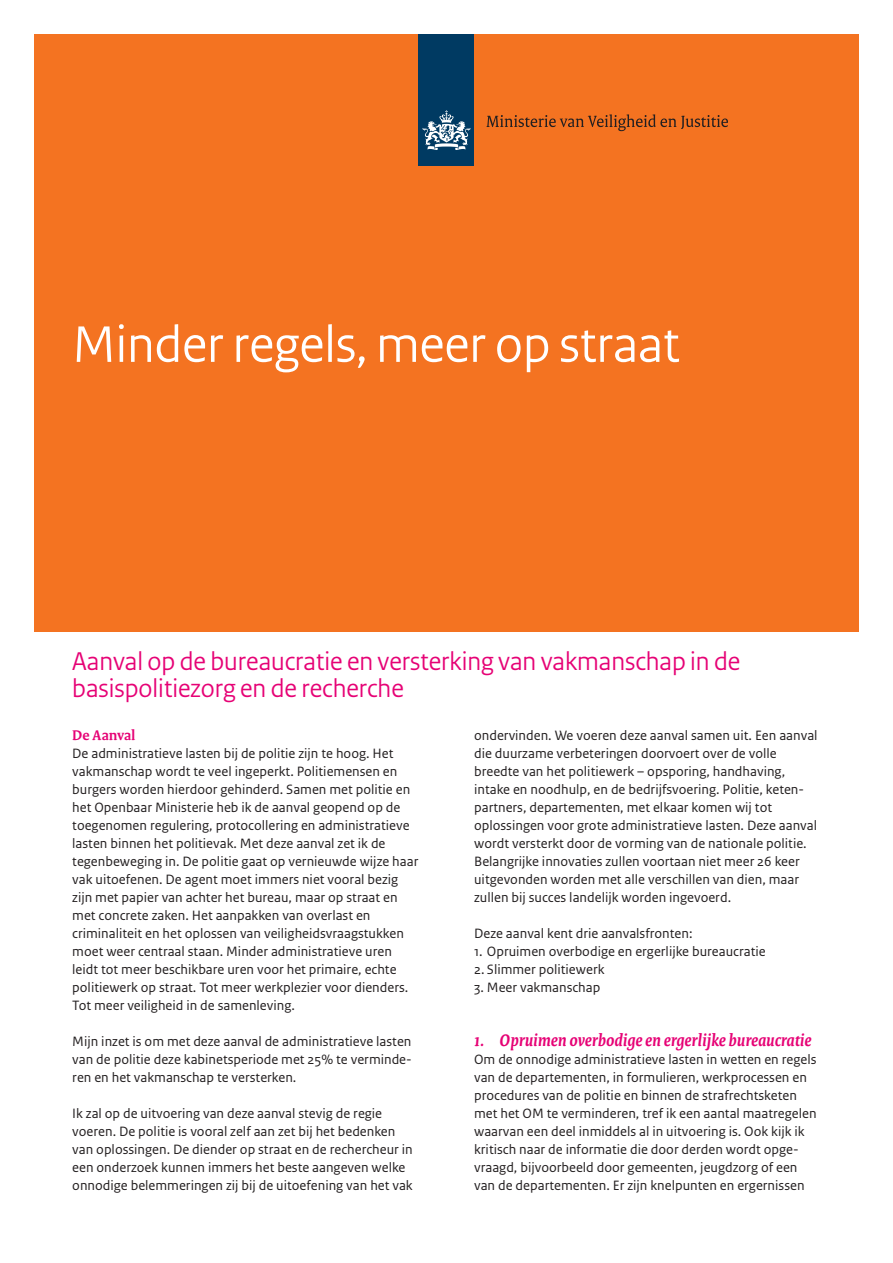
<style>
.page{position:relative;width:893px;height:1263px;background:#fff}
.page>*{position:absolute;margin:0;border:0;box-sizing:border-box;transform-origin:0 0}
.t1{font:54px "Rijksoverheid Sans";color:#fff}
.t2{font:27px/27px "Rijksoverheid Sans";color:#e60275}
.t3{font:italic 700 18px "Rijksoverheid Serif";color:#e60275}
.t4{font:700 15px "Rijksoverheid Serif";color:#e60275}
.t5{font:14.25px/18px "Rijksoverheid Sans Text";color:#231f20}
</style>
<div class="page">
<div style="left:34px;top:34px;width:825px;height:597px;background:#f47321"></div>
<div style="left:419px;top:34px;width:55px;height:132px;background:#003a62"></div>
<svg style="left:423px;top:110px;width:47px;height:40px"></svg>
<svg style="left:486px;top:114px;width:242px;height:17px"></svg>
<h1 class="t1" style="left:72px;top:313px;width:609px">Minder regels, meer op straat</h1>
<h2 class="t2" style="left:72px;top:648px;width:670px">Aanval op de bureaucratie en versterking van vakmanschap in de basispolitiezorg en de recherche</h2>
<p class="t4" style="left:72px;top:726px;width:65px">De Aanval</p>
<p class="t5" style="left:72px;top:744px;width:348px">De administratieve lasten bij de politie zijn te hoog. Het vakmanschap wordt te veel ingeperkt. Politiemensen en burgers worden hierdoor gehinderd. Samen met politie en het Openbaar Ministerie heb ik de aanval geopend op de toegenomen regulering, protocollering en administratieve lasten binnen het politievak. Met deze aanval zet ik de tegenbeweging in. De politie gaat op vernieuwde wijze haar vak uitoefenen. De agent moet immers niet vooral bezig zijn met papier van achter het bureau, maar op straat en met concrete zaken. Het aanpakken van overlast en criminaliteit en het oplossen van veiligheidsvraagstukken moet weer centraal staan. Minder administratieve uren leidt tot meer beschikbare uren voor het primaire, echte politiewerk op straat. Tot meer werkplezier voor dienders.<br>Tot meer veiligheid in de samenleving.</p>
<p class="t5" style="left:72px;top:1032px;width:341px;text-align:justify">Mijn inzet is om met deze aanval de administratieve lasten van de politie deze kabinetsperiode met 25% te verminde&shy;ren en het vakmanschap te versterken.</p>
<p class="t5" style="left:72px;top:1104px;width:342px">Ik zal op de uitvoering van deze aanval stevig de regie voeren. De politie is vooral zelf aan zet bij het bedenken van oplossingen. De diender op straat en de rechercheur in een onderzoek kunnen immers het beste aangeven welke onnodige belemmeringen zij bij de uitoefening van het vak</p>
<p class="t5" style="left:474px;top:726px;width:345px">ondervinden. We voeren deze aanval samen uit. Een aanval die duurzame verbeteringen doorvoert over de volle breedte van het politiewerk – opsporing, handhaving, intake en noodhulp, en de bedrijfsvoering. Politie, keten&shy;partners, departementen, met elkaar komen wij tot oplossingen voor grote administratieve lasten. Deze aanval wordt versterkt door de vorming van de nationale politie.<br>Belangrijke innovaties zullen voortaan niet meer 26 keer uitgevonden worden met alle verschillen van dien, maar zullen bij succes landelijk worden ingevoerd.</p>
<p class="t5" style="left:474px;top:924px;width:220px">Deze aanval kent drie aanvalsfronten:</p>
<p class="t5" style="left:474px;top:942px;width:293px">1. Opruimen overbodige en ergerlijke bureaucratie</p>
<p class="t5" style="left:474px;top:960px;width:132px">2. Slimmer politiewerk</p>
<p class="t5" style="left:474px;top:978px;width:128px">3. Meer vakmanschap</p>
<p class="t3" style="left:474px;top:1029px;width:339px">1. Opruimen overbodige en ergerlijke bureaucratie</p>
<p class="t5" style="left:474px;top:1050px;width:344px">Om de onnodige administratieve lasten in wetten en regels van de departementen, in formulieren, werkprocessen en procedures van de politie en binnen de strafrechtsketen met het OM te verminderen, tref ik een aantal maatregelen waarvan een deel inmiddels al in uitvoering is. Ook kijk ik kritisch naar de informatie die door derden wordt opge&shy;vraagd, bijvoorbeeld door gemeenten, jeugdzorg of een van de departementen. Er zijn knelpunten en ergernissen</p>
</div>
